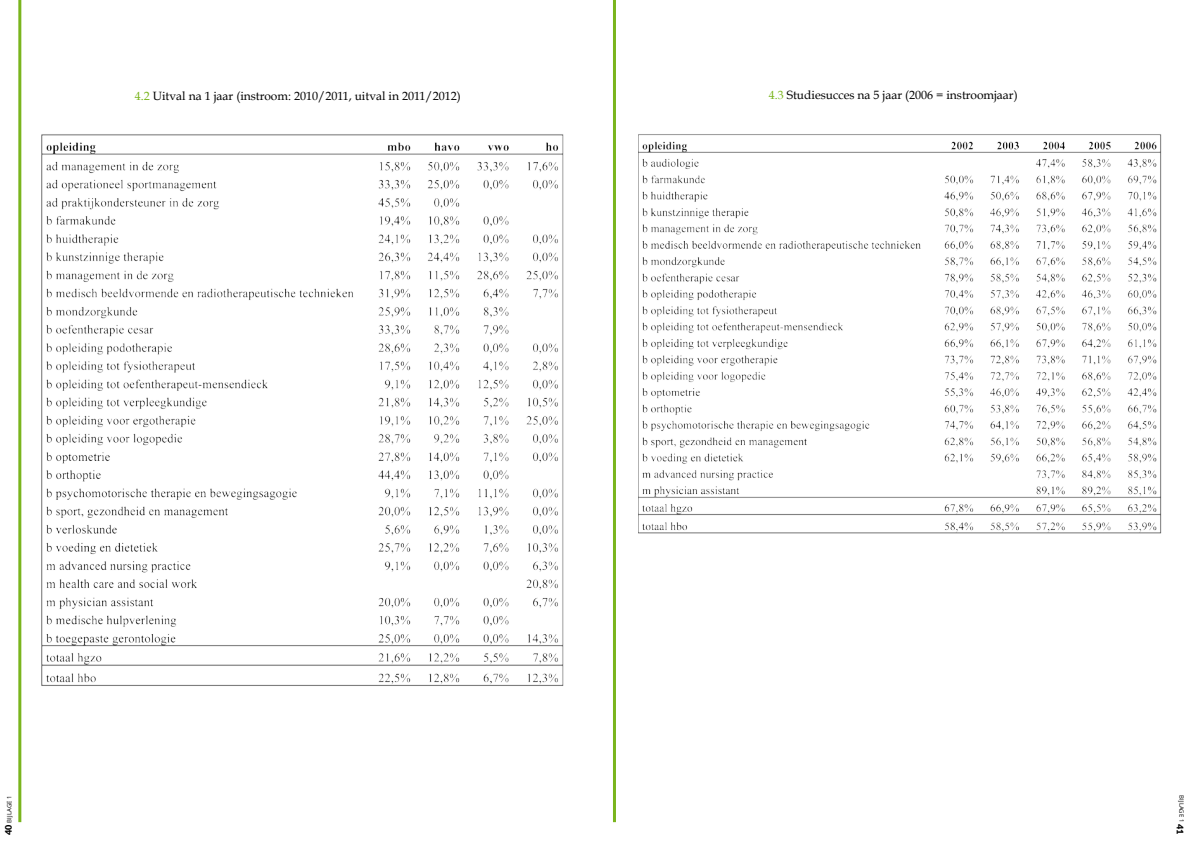
<style>
.page{position:relative;width:1191px;height:842px;background:#fff}
.page>*{position:absolute;margin:0;border:0;box-sizing:border-box;transform-origin:0 0}
.t1{font:12px "Book Antiqua";color:#000}
.t2{font:900 9px "Lato";color:#000}
.t3{font:6px "Open Sans";color:#000}
.s1{color:#7ab51d}
.s2{font-family:"Lato";font-weight:900;font-size:9px}
</style>
<div class="page">
<hr style="left:18px;top:0;width:3px;height:822px;background:#7ab51d">
<img style="left:42px;top:134px;width:522px;height:552px">
<hr style="left:613px;top:0;width:3px;height:822px;background:#7ab51d">
<img style="left:638px;top:134px;width:524px;height:400px">
<p class="t1" style="left:135px;top:88px;width:327px"><span class="s1">4.2</span> Uitval na 1 jaar (instroom: 2010/2011, uitval in 2011/2012)</p>
<p class="t1" style="left:768px;top:87px;width:250px"><span class="s1">4.3</span> Studiesucces na 5 jaar (2006 = instroomjaar)</p>
<p class="t3" style="left:5px;top:835px;width:40px;rotate:-90deg"><span class="s2">40</span> BIJLAGE 1</p>
<p class="t3" style="left:1185px;top:795px;width:28px;rotate:90deg">BIJLAGE 1</p>
<p class="t2" style="left:1185px;top:824px;width:12px;rotate:90deg">41</p>
</div>
